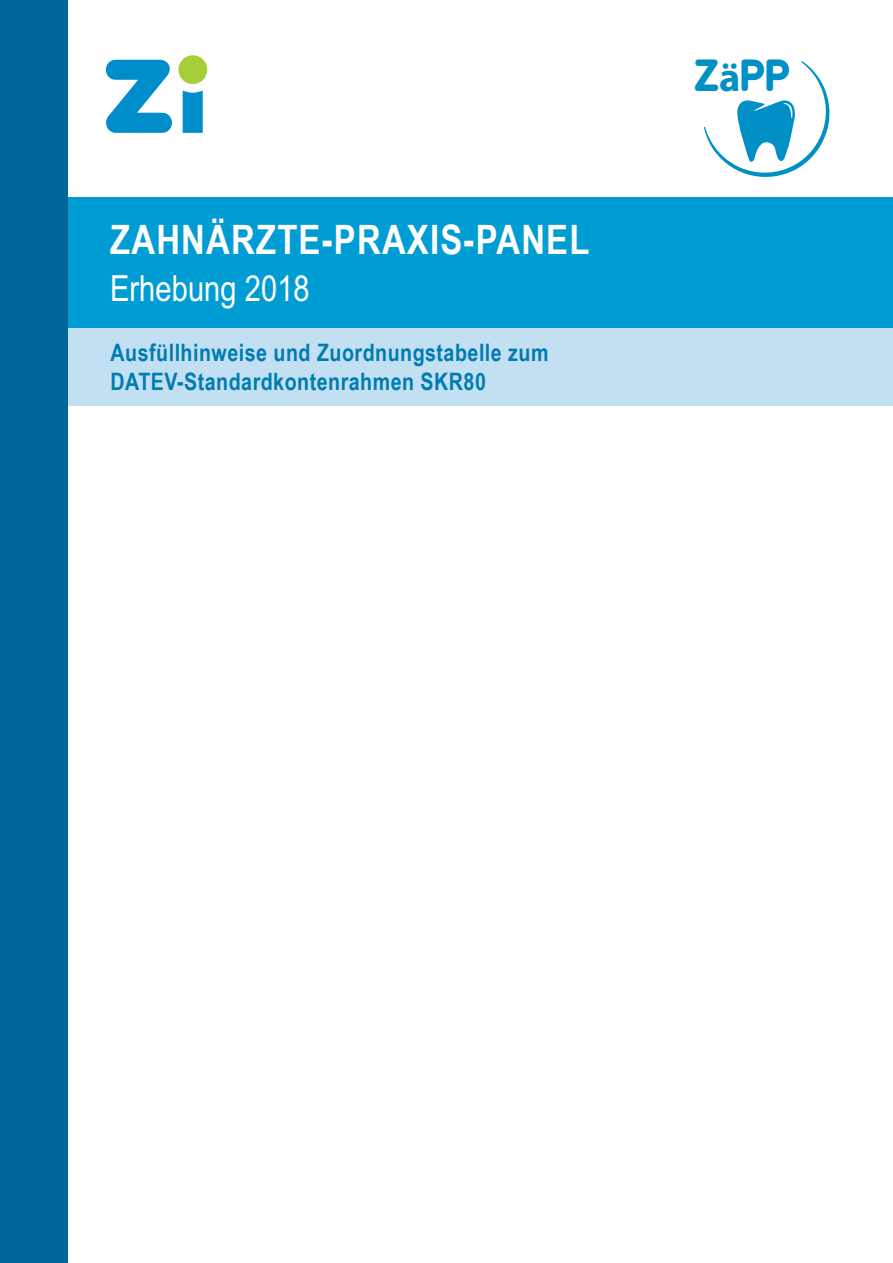
<style>
.page{position:relative;width:893px;height:1263px;background:#fff}
.page>*{position:absolute;margin:0;border:0;box-sizing:border-box;transform-origin:0 0}
.t1{font:700 40.5px "Arial Narrow";letter-spacing:.03em;color:#fff}
.t2{font:700 40.5px "B Preplay";color:#0090c6}
.t3{font:36px "Arial Narrow";color:#fff}
.t4{font:700 24px/28.8px "Arial Narrow";letter-spacing:.02em;color:#007cb2}
.s1{font-family:"Myriad"}
</style>
<div class="page">
<div style="left:0;top:0;width:68px;height:1263px;background:#006898"></div>
<div style="left:68px;top:197px;width:825px;height:131px;background:#009dd4"></div>
<div style="left:68px;top:328px;width:825px;height:78px;background:#c3e0f2"></div>
<svg style="left:704px;top:61px;width:125px;height:116px"></svg>
<svg style="left:106px;top:60px;width:66px;height:73px"></svg>
<div style="left:178px;top:55px;width:29px;height:29px;background:#a6ce39;border-radius:50%"></div>
<svg style="left:183px;top:90px;width:20px;height:43px"></svg>
<h1 class="t1" style="left:110px;top:216px;width:481px">ZAHNÄRZTE-PRAXIS-PANEL</h1>
<h2 class="t3" style="left:110px;top:268px;width:201px">Erhebung 2018</h2>
<p class="t4" style="left:111px;top:338px;width:440px">Ausfüllhinweise und Zuordnungstabelle zum<br>DATEV-Standardkontenrahmen SKR80</p>
<h1 class="t2" style="left:695px;top:51px;width:98px">Z<span class="s1">ä</span>PP</h1>
</div>
